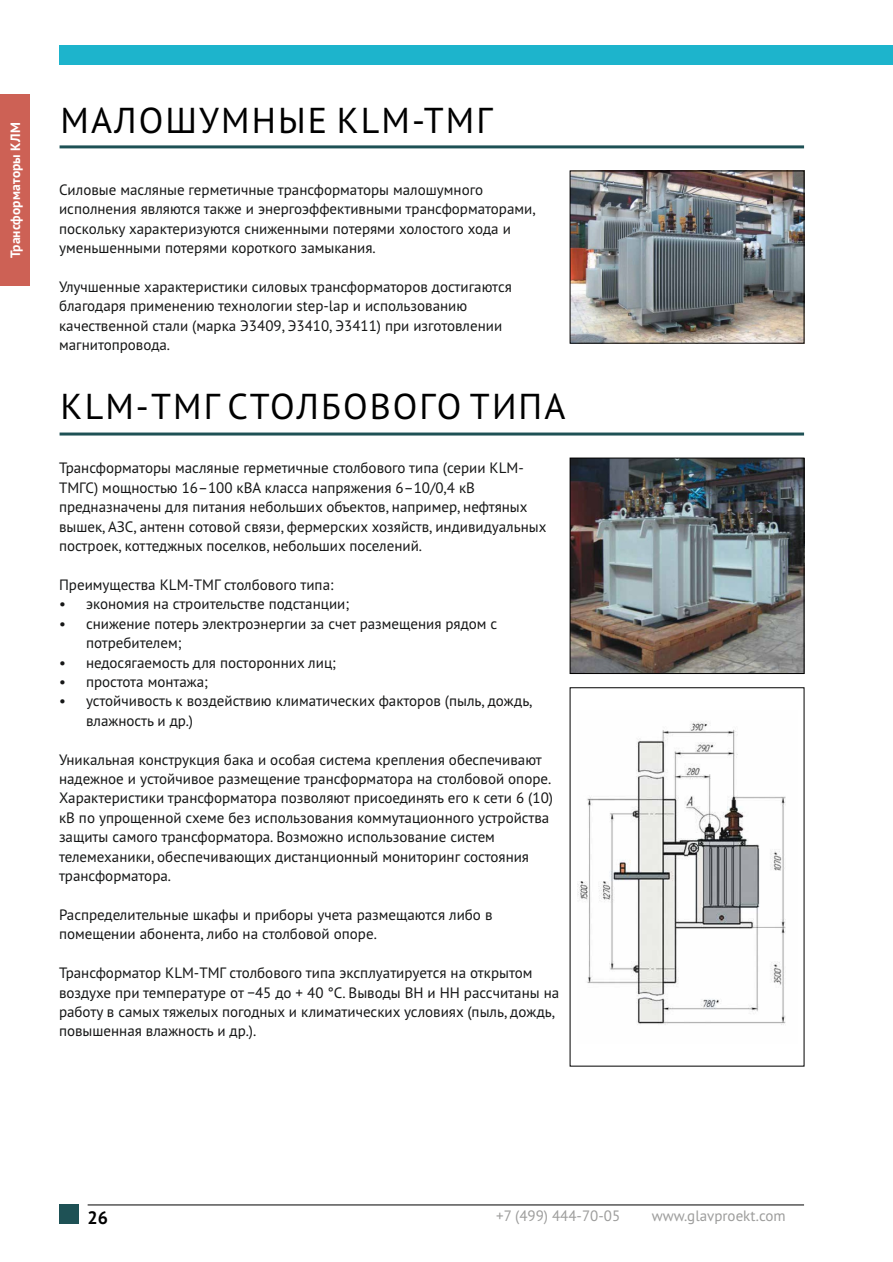
<style>
.page{position:relative;width:893px;height:1262px;background:#fff}
.page>*{position:absolute;margin:0;border:0;box-sizing:border-box;transform-origin:0 0}
.t1{font:36px "PT Sans";letter-spacing:.06em;color:#000}
.t2{font:700 18px "PT Sans";color:#000}
.t3{font:15px/19.4px "PT Sans";color:#151616}
.t4{font:15px "PT Sans";color:#9d9d9c}
.t5{font:700 13.5px "PT Sans";letter-spacing:.01em;color:#fff}
</style>
<div class="page">
<div style="left:60px;top:45px;width:832px;height:20px;background:#1db4cc"></div>
<div style="left:60px;top:1204px;width:19px;height:19px;background:#1e5155"></div>
<hr style="left:88px;top:1204px;width:716px;height:1px;background:#000">
<div style="left:0;top:94px;width:30px;height:192px;background:#cd6155"></div>
<hr style="left:60px;top:145px;width:744px;height:3px;background:#1e5155">
<hr style="left:60px;top:432px;width:744px;height:3px;background:#1e5155">
<img style="left:572px;top:173px;width:230px;height:168px">
<img style="left:572px;top:460px;width:230px;height:211px">
<div style="left:570px;top:458px;width:234px;height:215px;border:1px solid #000"></div>
<img style="left:577px;top:722px;width:209px;height:303px">
<p class="t5" style="left:6px;top:258px;width:137px;rotate:-90deg">Трансформаторы КЛМ</p>
<h1 class="t1" style="left:61px;top:105px;width:433px">МАЛОШУМНЫЕ KLM-ТМГ</h1>
<p class="t3" style="left:59px;top:181px;width:478px">Силовые масляные герметичные трансформаторы малошумного исполнения являются также и энергоэффективными трансформаторами, поскольку характеризуются сниженными потерями холостого хода и уменьшенными потерями короткого замыкания.</p>
<p class="t3" style="left:59px;top:278px;width:454px">Улучшенные характеристики силовых трансформаторов достигаются благодаря применению технологии step-lap и использованию качественной стали (марка Э3409, Э3410, Э3411) при изготовлении магнитопровода.</p>
<h1 class="t1" style="left:61px;top:391px;width:506px">KLM-ТМГ СТОЛБОВОГО ТИПА</h1>
<p class="t3" style="left:59px;top:459px;width:489px">Трансформаторы масляные герметичные столбового типа (серии KLM-ТМГС) мощностью 16–100 кВА класса напряжения 6–10/0,4 кВ предназначены для питания небольших объектов, например, нефтяных вышек, АЗС, антенн сотовой связи, фермерских хозяйств, индивидуальных построек, коттеджных поселков, небольших поселений.</p>
<p class="t3" style="left:59px;top:576px;width:276px">Преимущества KLM-ТМГ столбового типа:</p>
<p class="t3" style="left:59px;top:595px;width:292px">• экономия на строительстве подстанции;</p>
<p class="t3" style="left:86px;top:615px;width:413px;text-indent:-27px">• снижение потерь электроэнергии за счет размещения рядом с потребителем;</p>
<p class="t3" style="left:59px;top:654px;width:278px">• недосягаемость для посторонних лиц;</p>
<p class="t3" style="left:59px;top:673px;width:151px">• простота монтажа;</p>
<p class="t3" style="left:86px;top:692px;width:448px;text-indent:-27px">• устойчивость к воздействию климатических факторов (пыль, дождь, влажность и др.)</p>
<p class="t3" style="left:59px;top:751px;width:495px">Уникальная конструкция бака и особая система крепления обеспечивают надежное и устойчивое размещение трансформатора на столбовой опоре.<br>Характеристики трансформатора позволяют присоединять его к сети 6 (10) кВ по упрощенной схеме без использования коммутационного устройства защиты самого трансформатора. Возможно использование систем телемеханики, обеспечивающих дистанционный мониторинг состояния трансформатора.</p>
<p class="t3" style="left:59px;top:906px;width:435px">Распределительные шкафы и приборы учета размещаются либо в помещении абонента, либо на столбовой опоре.</p>
<p class="t3" style="left:59px;top:964px;width:501px">Трансформатор KLM-ТМГ столбового типа эксплуатируется на открытом воздухе при температуре от −45 до + 40 °С. Выводы ВН и НН рассчитаны на работу в самых тяжелых погодных и климатических условиях (пыль, дождь, повышенная влажность и др.).</p>
<p class="t2" style="left:88px;top:1205px;width:22px">26</p>
<p class="t4" style="left:496px;top:1209px;width:125px">+7 (499) 444-70-05</p>
<p class="t4" style="left:652px;top:1209px;width:135px">www.glavproekt.com</p>
</div>
